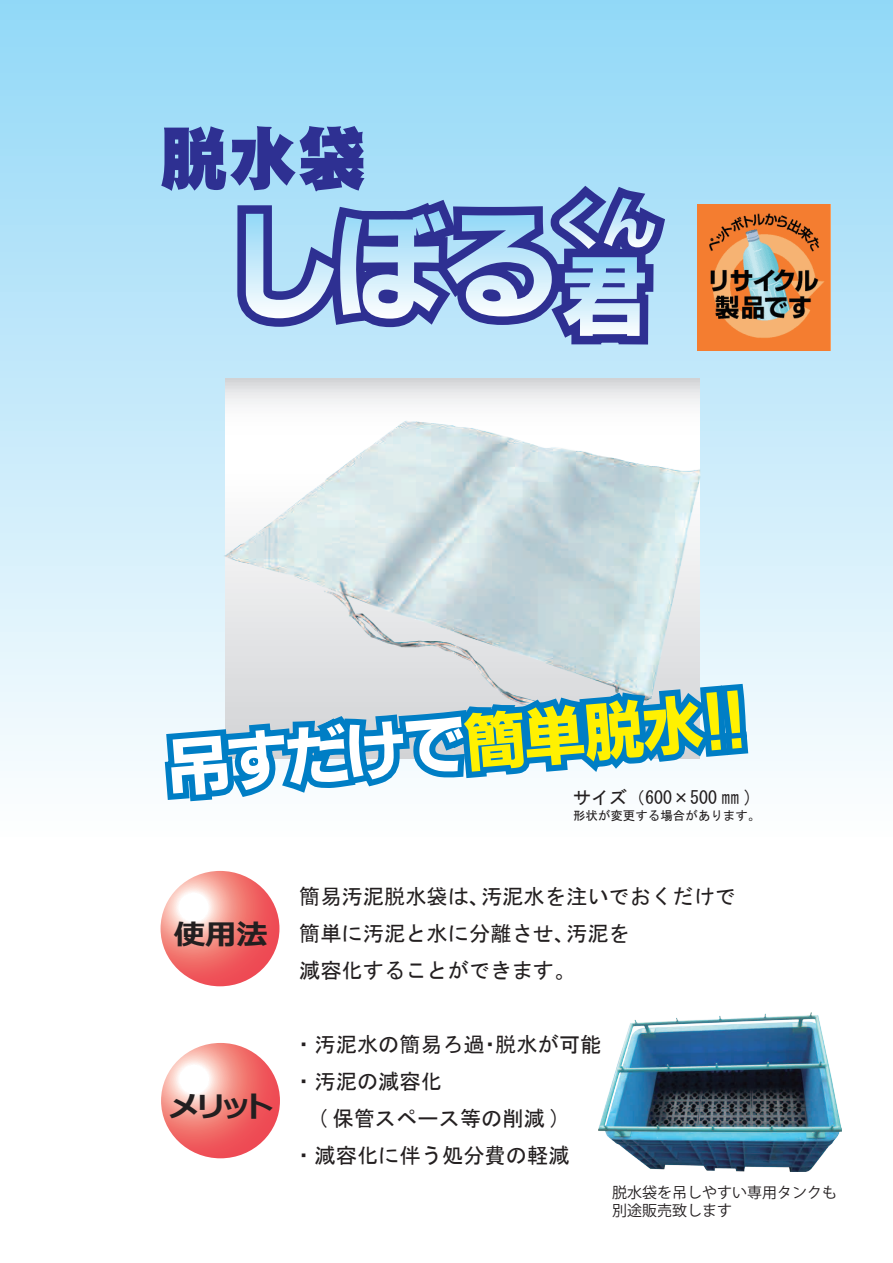
<style>
.page{position:relative;width:893px;height:1263px;background:#fff}
.page>*{position:absolute;margin:0;border:0;box-sizing:border-box;transform-origin:0 0}
.t1{font:69.15px "DF Gothic UB WIN RKSJ H";color:#2e3092}
.t2{font:59.55px "Sign Chukaku Gothic";color:#fff}
.t3{font:700 28.35px "Meiryo";letter-spacing:-.165em;color:#231f20;scale:1.11 1}
.t4{font:21.3px/37.2px "MS Gothic";color:#231f20}
.t5{font:18px "MS Gothic";color:#231f20}
.t6{font:15px/18px "Koz Go Pro";color:#231f20}
.t7{font:12.45px "MS Gothic";color:#231f20}
.s1{color:#fff101}
.s2{color:#007ec5}
</style>
<div class="page">
<div style="left:0;top:0;width:893px;height:843px;background:linear-gradient(to bottom,#92d7f7,#fefefe)"></div>
<svg style="left:161px;top:871px;width:118px;height:115px"></svg>
<svg style="left:579px;top:0;width:96px;height:804px;background:#a5def8"></svg>
<svg style="left:229px;top:127px;width:433px;height:226px;background:#95b9e1"></svg>
<img style="left:697px;top:205px;width:134px;height:145px">
<img style="left:598px;top:1013px;width:243px;height:158px">
<svg style="left:161px;top:1043px;width:119px;height:115px"></svg>
<svg style="left:226px;top:378px;width:474px;height:28px"></svg>
<img style="left:219px;top:406px;width:493px;height:303px">
<svg style="left:158px;top:709px;width:205px;height:99px"></svg>
<svg style="left:338px;top:0;width:78px;height:793px;background:#b2d3e7"></svg>
<svg style="left:392px;top:690px;width:172px;height:95px;background:#54a4d1"></svg>
<svg style="left:564px;top:466px;width:91px;height:585px"></svg>
<svg style="left:628px;top:677px;width:127px;height:94px"></svg>
<h1 class="t1" style="left:159px;top:124px;width:209px">脱水袋</h1>
<h2 class="t2" style="left:166px;top:738px;width:584px;rotate:-5deg">吊すだけで<span class="s1">簡単脱</span><span class="s2">水!!</span></h2>
<p class="t5" style="left:573px;top:788px;width:181px">サイズ（600×500 ㎜ )</p>
<p class="t7" style="left:573px;top:810px;width:189px">形状が変更する場合があります。</p>
<h3 class="t3" style="left:174px;top:914px;width:87px">使用法</h3>
<h3 class="t3" style="left:169px;top:1086px;width:96px">メリット</h3>
<p class="t4" style="left:299px;top:877px;width:439px">簡易汚泥脱水袋は、汚泥水を注いでおくだけで簡単に汚泥と水に分離させ、汚泥を<br>減容化することができます。</p>
<p class="t4" style="left:293px;top:1025px;width:310px">・汚泥水の簡易ろ過・脱水が可能・汚泥の減容化<br>　( 保管スペース等の削減 )<br>・減容化に伴う処分費の軽減</p>
<p class="t6" style="left:612px;top:1184px;width:226px">脱水袋を吊しやすい専用タンクも別途販売致します</p>
</div>
